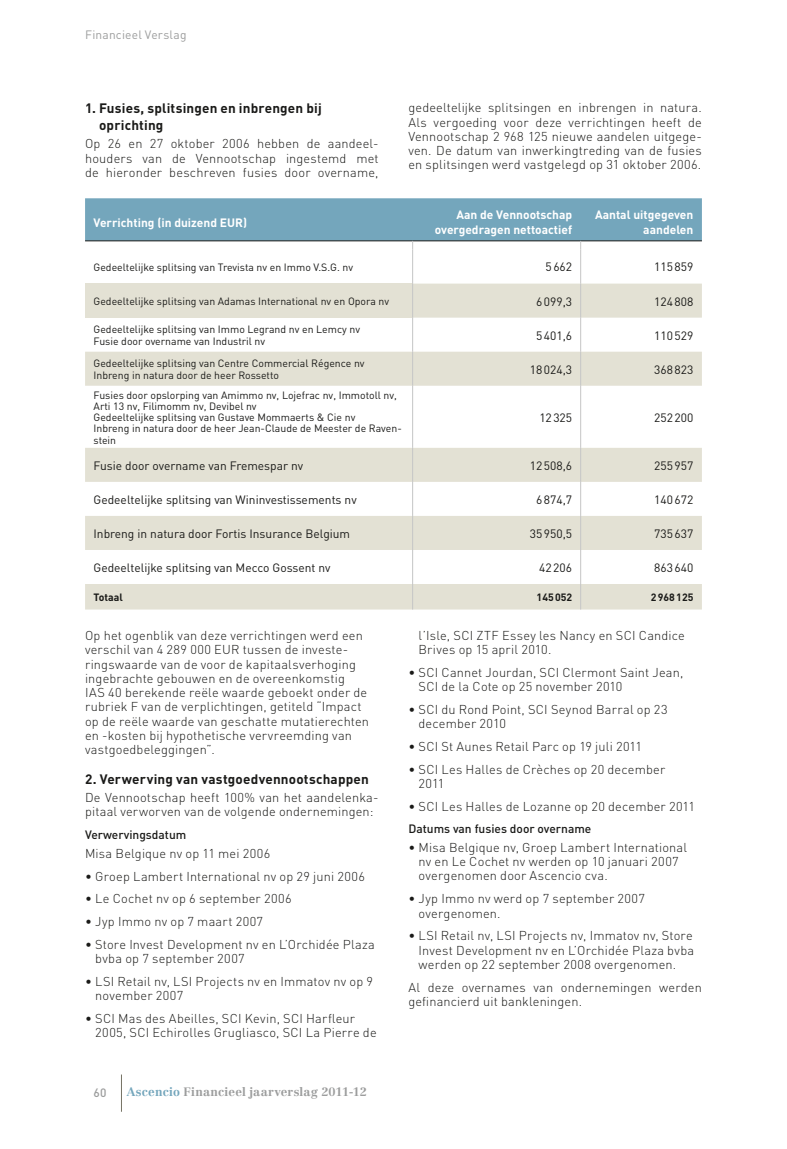
<style>
.page{position:relative;width:787px;height:1149px;background:#fff}
.page>*{position:absolute;margin:0;border:0;box-sizing:border-box;transform-origin:0 0}
.t1{font:700 13.5px/16.5px "DIN";letter-spacing:.015em;color:#1a1a18}
.t2{font:300 12.75px/14.2px "DIN";letter-spacing:.015em;color:#1a1a18}
.t3{font:12px "DIN";color:#1a1a18}
.t4{font:700 12px/14.4px "DIN";color:#fff;text-align:right}
.t5{font:500 12px "DIN";color:#1a1a18}
.t6{font:700 12px "Centennial LT Std";letter-spacing:.01em;color:#9c9d9d}
.t7{font:12px "DIN";letter-spacing:.015em;color:#9c9d9d}
.t8{font:500 12px "DIN";color:#9c9d9d}
.t9{font:10.5px/11.2px "DIN";color:#1a1a18}
.t10{font:700 10.5px "DIN";color:#1a1a18}
.s1{color:#74a6bc}
</style>
<div class="page">
<svg style="left:85px;top:283px;width:617px;height:326px"></svg>
<svg style="left:85px;top:198px;width:617px;height:51px;background:#87b1c3"></svg>
<hr style="left:412px;top:249px;width:1px;height:34px;background:#c5c6c6">
<hr style="left:580px;top:249px;width:1px;height:34px;background:#c5c6c6">
<hr style="left:412px;top:283px;width:1px;height:34px;background:#c5c6c6">
<hr style="left:580px;top:283px;width:1px;height:34px;background:#c5c6c6">
<hr style="left:412px;top:317px;width:1px;height:34px;background:#c5c6c6">
<hr style="left:580px;top:317px;width:1px;height:34px;background:#c5c6c6">
<hr style="left:412px;top:351px;width:1px;height:34px;background:#c5c6c6">
<hr style="left:580px;top:351px;width:1px;height:34px;background:#c5c6c6">
<hr style="left:412px;top:385px;width:1px;height:62px;background:#c5c6c6">
<hr style="left:580px;top:385px;width:1px;height:62px;background:#c5c6c6">
<hr style="left:412px;top:447px;width:1px;height:34px;background:#c5c6c6">
<hr style="left:580px;top:447px;width:1px;height:34px;background:#c5c6c6">
<hr style="left:412px;top:481px;width:1px;height:34px;background:#c5c6c6">
<hr style="left:580px;top:481px;width:1px;height:34px;background:#c5c6c6">
<hr style="left:412px;top:515px;width:1px;height:35px;background:#c5c6c6">
<hr style="left:580px;top:515px;width:1px;height:35px;background:#c5c6c6">
<hr style="left:412px;top:550px;width:1px;height:34px;background:#c5c6c6">
<hr style="left:580px;top:550px;width:1px;height:34px;background:#c5c6c6">
<svg style="left:412px;top:584px;width:1px;height:25px"></svg>
<svg style="left:580px;top:584px;width:1px;height:25px"></svg>
<hr style="left:121px;top:1074px;width:1px;height:37px;background:#757264">
<p class="t7" style="left:85px;top:27px;width:103px">Financieel Verslag</p>
<p class="t1" style="left:99px;top:100px;width:224px;text-indent:-14px">1. Fusies, splitsingen en inbrengen bij oprichting</p>
<p class="t2" style="left:85px;top:136px;width:295px;text-align:justify">Op 26 en 27 oktober 2006 hebben de aandeel&shy;houders van de Vennootschap ingestemd met de hieronder beschreven fusies door overname,</p>
<p class="t2" style="left:408px;top:100px;width:295px;text-align:justify">gedeeltelijke splitsingen en inbrengen in natura.<br>Als vergoeding voor deze verrichtingen heeft de Vennootschap 2 968 125 nieuwe aandelen uitgege&shy;ven. De datum van inwerkingtreding van de fusies en splitsingen werd vastgelegd op 31 oktober 2006.</p>
<p class="t4" style="left:94px;top:214px;width:155px">Verrichting (in duizend EUR)</p>
<p class="t4" style="left:435px;top:207px;width:139px">Aan de Vennootschap overgedragen nettoactief</p>
<p class="t4" style="left:595px;top:207px;width:100px">Aantal uitgegeven aandelen</p>
<p class="t9" style="left:94px;top:261px;width:261px">Gedeeltelijke splitsing van Trevista nv en Immo V.S.G. nv</p>
<p class="t3" style="left:545px;top:259px;width:28px">5662</p>
<p class="t3" style="left:654px;top:259px;width:41px">115859</p>
<p class="t9" style="left:94px;top:295px;width:297px">Gedeeltelijke splitsing van Adamas International nv en Opora nv</p>
<p class="t3" style="left:536px;top:293px;width:37px">6099,3</p>
<p class="t3" style="left:654px;top:293px;width:41px">124808</p>
<p class="t9" style="left:94px;top:323px;width:268px">Gedeeltelijke splitsing van Immo Legrand nv en Lemcy nv<br>Fusie door overname van Industril nv</p>
<p class="t3" style="left:536px;top:327px;width:37px">5401,6</p>
<p class="t3" style="left:654px;top:327px;width:41px">110529</p>
<p class="t9" style="left:94px;top:357px;width:272px">Gedeeltelijke splitsing van Centre Commercial Régence nv<br>Inbreng in natura door de heer Rossetto</p>
<p class="t3" style="left:530px;top:361px;width:44px">18024,3</p>
<p class="t3" style="left:654px;top:361px;width:41px">368823</p>
<p class="t9" style="left:94px;top:389px;width:310px">Fusies door opslorping van Amimmo nv, Lojefrac nv, Immotoll nv, Arti 13 nv, Filimomm nv, Devibel nv<br>Gedeeltelijke splitsing van Gustave Mommaerts &amp; Cie nv<br>Inbreng in natura door de heer Jean-Claude de Meester de Raven&shy;stein</p>
<p class="t3" style="left:539px;top:409px;width:34px">12325</p>
<p class="t3" style="left:654px;top:409px;width:41px">252200</p>
<p class="t3" style="left:94px;top:458px;width:211px">Fusie door overname van Fremespar nv</p>
<p class="t3" style="left:530px;top:458px;width:44px">12508,6</p>
<p class="t3" style="left:654px;top:458px;width:41px">255957</p>
<p class="t3" style="left:94px;top:492px;width:265px">Gedeeltelijke splitsing van Wininvestissements nv</p>
<p class="t3" style="left:536px;top:492px;width:37px">6874,7</p>
<p class="t3" style="left:654px;top:492px;width:41px">140672</p>
<p class="t3" style="left:94px;top:526px;width:258px">Inbreng in natura door Fortis Insurance Belgium</p>
<p class="t3" style="left:530px;top:526px;width:44px">35950,5</p>
<p class="t3" style="left:654px;top:526px;width:41px">735637</p>
<p class="t3" style="left:93px;top:560px;width:238px">Gedeeltelijke splitsing van Mecco Gossent nv</p>
<p class="t3" style="left:539px;top:560px;width:34px">42206</p>
<p class="t3" style="left:654px;top:560px;width:41px">863640</p>
<p class="t10" style="left:94px;top:590px;width:31px">Totaal</p>
<p class="t10" style="left:536px;top:590px;width:37px">145052</p>
<p class="t10" style="left:651px;top:590px;width:44px">2968125</p>
<p class="t2" style="left:85px;top:628px;width:285px">Op het ogenblik van deze verrichtingen werd een verschil van 4 289 000 EUR tussen de investe&shy;ringswaarde van de voor de kapitaalsverhoging ingebrachte gebouwen en de overeenkomstig<br>IAS 40 berekende reële waarde geboekt onder de rubriek F van de verplichtingen, getiteld “Impact op de reële waarde van geschatte mutatierechten en -kosten bij hypothetische vervreemding van vastgoedbeleggingen”.</p>
<p class="t1" style="left:85px;top:769px;width:285px">2. Verwerving van vastgoedvennootschappen</p>
<p class="t2" style="left:85px;top:790px;width:295px">De Vennootschap heeft 100% van het aandelenka&shy;pitaal verworven van de volgende ondernemingen:</p>
<p class="t5" style="left:85px;top:827px;width:103px">Verwervingsdatum</p>
<p class="t2" style="left:85px;top:845px;width:187px">Misa Belgique nv op 11 mei 2006</p>
<p class="t2" style="left:85px;top:868px;width:281px">• Groep Lambert International nv op 29 juni 2006</p>
<p class="t2" style="left:85px;top:891px;width:208px">• Le Cochet nv op 6 september 2006</p>
<p class="t2" style="left:85px;top:913px;width:180px">• Jyp Immo nv op 7 maart 2007</p>
<p class="t2" style="left:95px;top:936px;width:281px;text-indent:-10px">• Store Invest Development nv en L’Orchidée Plaza bvba op 7 september 2007</p>
<p class="t2" style="left:95px;top:973px;width:279px;text-indent:-10px">• LSI Retail nv, LSI Projects nv en Immatov nv op 9 november 2007</p>
<p class="t2" style="left:95px;top:1010px;width:283px;text-indent:-10px">• SCI Mas des Abeilles, SCI Kevin, SCI Harfleur<br>2005, SCI Echirolles Grugliasco, SCI La Pierre de</p>
<p class="t2" style="left:418px;top:627px;width:268px">l’Isle, SCI ZTF Essey les Nancy en SCI Candice<br>Brives op 15 april 2010.</p>
<p class="t2" style="left:418px;top:664px;width:266px;text-indent:-10px">• SCI Cannet Jourdan, SCI Clermont Saint Jean,<br>SCI de la Cote op 25 november 2010</p>
<p class="t2" style="left:418px;top:701px;width:250px;text-indent:-10px">• SCI du Rond Point, SCI Seynod Barral op 23 december 2010</p>
<p class="t2" style="left:408px;top:738px;width:235px">• SCI St Aunes Retail Parc op 19 juli 2011</p>
<p class="t2" style="left:418px;top:761px;width:248px;text-indent:-10px">• SCI Les Halles de Crèches op 20 december<br>2011</p>
<p class="t2" style="left:408px;top:798px;width:288px">• SCI Les Halles de Lozanne op 20 december 2011</p>
<p class="t5" style="left:408px;top:821px;width:184px">Datums van fusies door overname</p>
<p class="t2" style="left:418px;top:839px;width:270px;text-indent:-10px">• Misa Belgique nv, Groep Lambert International nv en Le Cochet nv werden op 10 januari 2007 overgenomen door Ascencio cva.</p>
<p class="t2" style="left:418px;top:891px;width:228px;text-indent:-10px">• Jyp Immo nv werd op 7 september 2007 overgenomen.</p>
<p class="t2" style="left:418px;top:928px;width:277px;text-align:justify;text-indent:-10px">• LSI Retail nv, LSI Projects nv, Immatov nv, Store Invest Development nv en L’Orchidée Plaza bvba werden op 22 september 2008 overgenomen.</p>
<p class="t2" style="left:408px;top:979px;width:295px">Al deze overnames van ondernemingen werden gefinancierd uit bankleningen.</p>
<p class="t8" style="left:93px;top:1084px;width:15px">60</p>
<p class="t6" style="left:127px;top:1084px;width:242px"><span class="s1">Ascencio</span> Financieel jaarverslag 2011-12</p>
</div>
